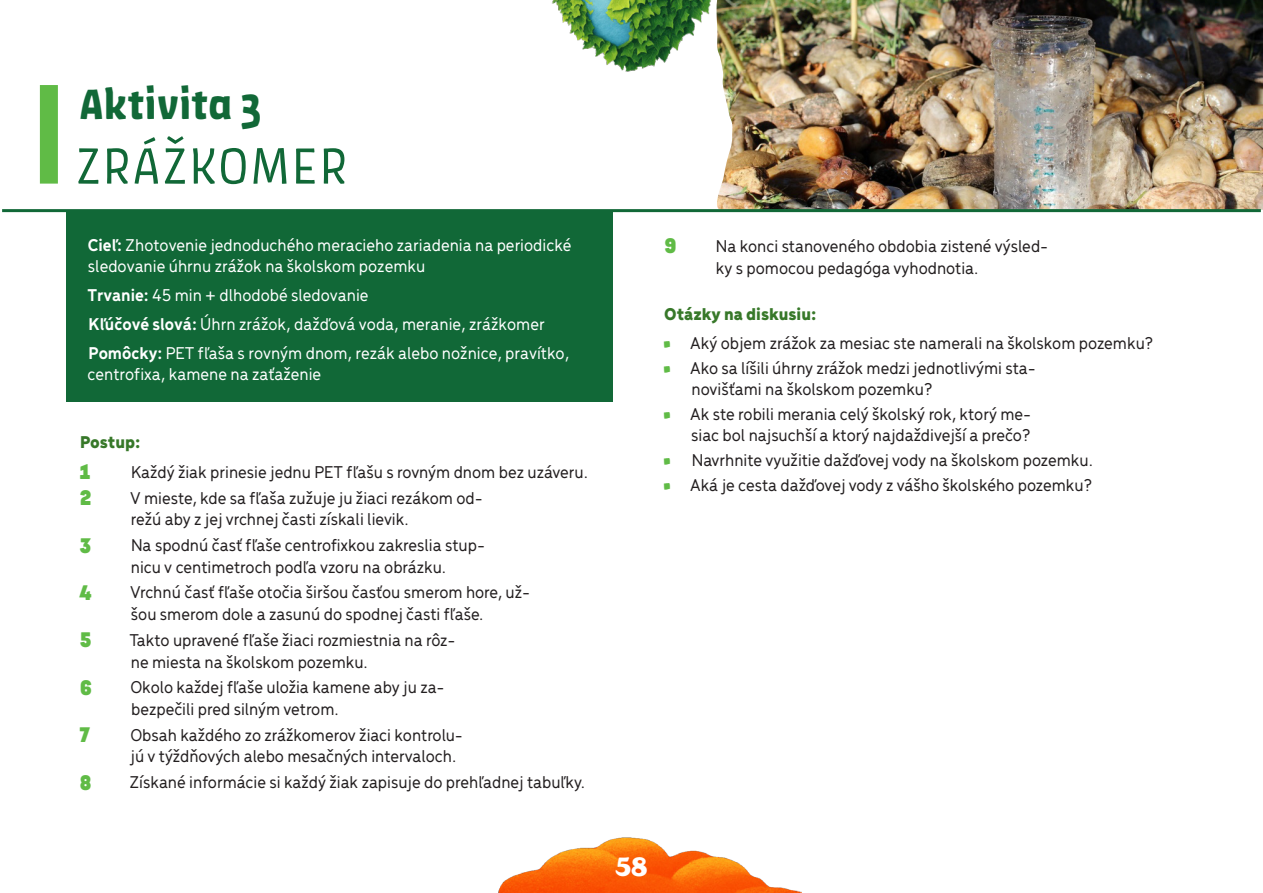
<style>
.page{position:relative;width:1263px;height:893px;background:#fff}
.page>*{position:absolute;margin:0;border:0;box-sizing:border-box;transform-origin:0 0}
.t1{font:54px "Amman Sans Pro";letter-spacing:.01em;color:#116837}
.t2{font:700 45px "Amman Sans Pro";color:#116837}
.t3{font:700 27px "Gelica";color:#fff}
.t4{font:900 21px "Zedou";color:#60bb46}
.t5{font:500 18px/21.6px "Menca";color:#231f20}
.t6{font:500 18px/29.2px "Menca";color:#fff}
.t7{font:900 18px "Menca";color:#377829}
.s1{font-weight:700}
.s2{font-weight:900;color:#377829}
.s3{font-family:"Tomarik Brush";font-weight:400;color:#60bb46}
</style>
<div class="page">
<img style="left:498px;top:837px;width:303px;height:56px">
<img style="left:552px;top:0;width:159px;height:72px">
<img style="left:716px;top:0;width:547px;height:210px">
<div style="left:40px;top:85px;width:18px;height:99px;background:#60bb46"></div>
<hr style="left:2px;top:209px;width:1259px;height:3px;background:#116837">
<div style="left:66px;top:212px;width:546px;height:81px;background:#116837"></div>
<div style="left:66px;top:291px;width:546px;height:61px;background:#116837"></div>
<div style="left:66px;top:320px;width:546px;height:82px;background:#116837"></div>
<h2 class="t2" style="left:79px;top:73px;width:183px">Aktivita 3</h2>
<h1 class="t1" style="left:75px;top:131px;width:275px">ZRÁŽKOMER</h1>
<p class="t6" style="left:88px;top:234px;width:485px;line-height:20.7px"><span class="s1">Cieľ:</span> Zhotovenie jednoduchého meracieho zariadenia na periodické sledovanie úhrnu zrážok na školskom pozemku</p>
<p class="t6" style="left:88px;top:279px;width:483px"><span class="s1">Trvanie:</span> 45 min + dlhodobé sledovanie<br><span class="s1">Kľúčové slová:</span> Úhrn zrážok, dažďová voda, meranie, zrážkomer<br><span class="s1">Pomôcky:</span> PET fľaša s rovným dnom, rezák alebo nožnice, pravítko,</p>
<p class="t6" style="left:88px;top:358px;width:235px">centrofixa, kamene na zaťaženie</p>
<p class="t7" style="left:80px;top:429px;width:62px">Postup:</p>
<p class="t4" style="left:80px;top:459px;width:13px">1</p>
<p class="t5" style="left:131px;top:460px;width:458px">Každý žiak prinesie jednu PET fľašu s rovným dnom bez uzáveru.</p>
<p class="t4" style="left:80px;top:484px;width:13px">2</p>
<p class="t5" style="left:130px;top:486px;width:354px">V mieste, kde sa fľaša zužuje ju žiaci rezákom od&shy;režú aby z jej vrchnej časti získali lievik.</p>
<p class="t4" style="left:80px;top:532px;width:13px">3</p>
<p class="t5" style="left:131px;top:533px;width:356px">Na spodnú časť fľaše centrofixkou zakreslia stup&shy;nicu v centimetroch podľa vzoru na obrázku.</p>
<p class="t4" style="left:79px;top:579px;width:15px">4</p>
<p class="t5" style="left:130px;top:581px;width:402px">Vrchnú časť fľaše otočia širšou časťou smerom hore, už&shy;šou smerom dole a zasunú do spodnej časti fľaše.</p>
<p class="t4" style="left:80px;top:627px;width:13px">5</p>
<p class="t5" style="left:129px;top:628px;width:328px">Takto upravené fľaše žiaci rozmiestnia na rôz&shy;ne miesta na školskom pozemku.</p>
<p class="t4" style="left:80px;top:674px;width:13px">6</p>
<p class="t5" style="left:130px;top:676px;width:316px">Okolo každej fľaše uložia kamene aby ju za&shy;bezpečili pred silným vetrom.</p>
<p class="t4" style="left:79px;top:722px;width:13px">7</p>
<p class="t5" style="left:130px;top:723px;width:334px">Obsah každého zo zrážkomerov žiaci kontrolu&shy;jú v týždňových alebo mesačných intervaloch.</p>
<p class="t4" style="left:80px;top:769px;width:13px">8</p>
<p class="t5" style="left:129px;top:770px;width:457px">Získané informácie si každý žiak zapisuje do prehľadnej tabuľky.</p>
<p class="t4" style="left:664px;top:233px;width:13px">9</p>
<p class="t5" style="left:716px;top:234px;width:334px">Na konci stanoveného obdobia zistené výsled&shy;ky s pomocou pedagóga vyhodnotia.</p>
<p class="t5" style="left:663px;top:298px;width:491px;line-height:29.2px"><span class="s2">Otázky na diskusiu:<br></span><span class="s3">∙</span> Aký objem zrážok za mesiac ste namerali na školskom pozemku?</p>
<p class="t5" style="left:691px;top:357px;width:346px;line-height:20.7px;text-indent:-28px"><span class="s3">∙</span> Ako sa líšili úhrny zrážok medzi jednotlivými sta&shy;novišťami na školskom pozemku?</p>
<p class="t5" style="left:663px;top:403px;width:369px;line-height:20.7px;text-align:right"><span class="s3">∙</span> Ak ste robili merania celý školský rok, ktorý me&shy;siac bol najsuchší a ktorý najdaždivejší a prečo?</p>
<p class="t5" style="left:663px;top:446px;width:431px;line-height:25.2px"><span class="s3">∙</span> Navrhnite využitie dažďovej vody na školskom pozemku. <span class="s3">∙</span> Aká je cesta dažďovej vody z vášho školského pozemku?</p>
<h3 class="t3" style="left:615px;top:851px;width:33px">58</h3>
</div>
